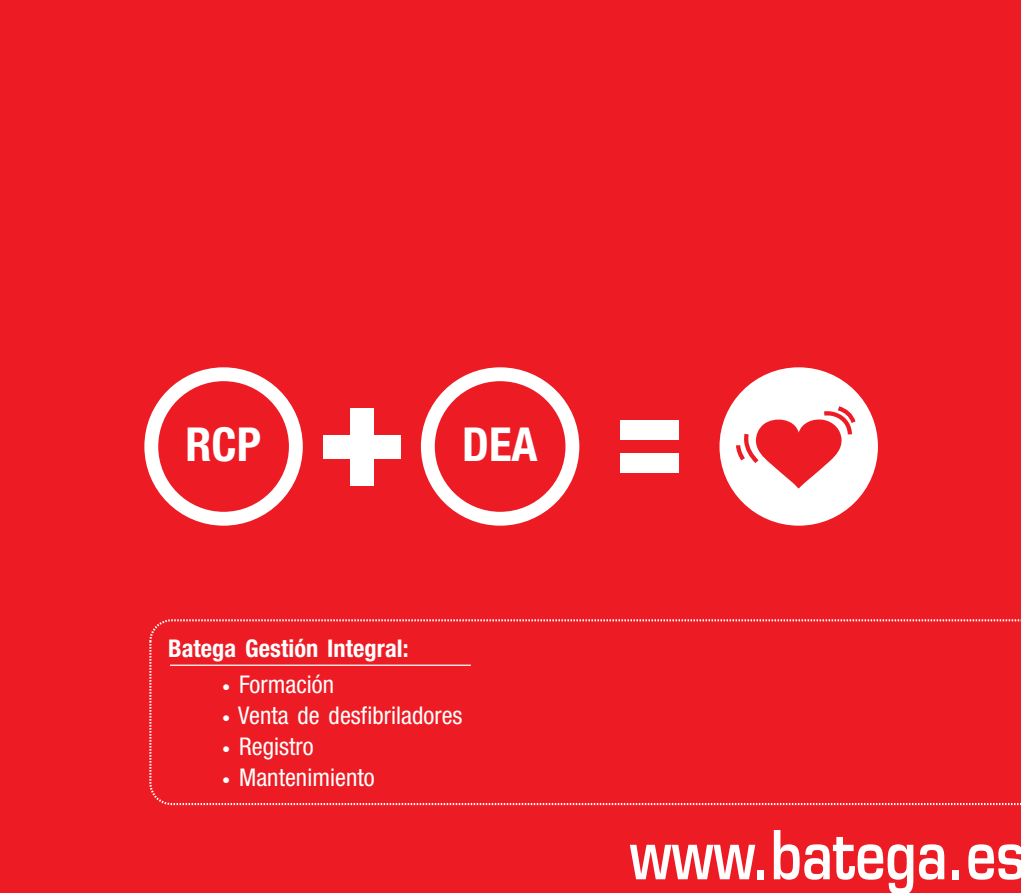
<style>
.page{position:relative;width:1021px;height:893px;background:#fff}
.page>*{position:absolute;margin:0;border:0;box-sizing:border-box;transform-origin:0 0}
.t1{font:600 65.7px "Eurostile";color:#fff;scale:.8 1}
.t2{font:700 condensed 46.8px "Helvetica Neue";color:#fff}
.t3{font:condensed 24.45px "Helvetica Neue";color:#fff}
.t4{font:700 condensed 24.45px "Helvetica Neue";color:#fff}
.s1{font-size:16.35px}
</style>
<div class="page">
<div style="left:0;top:0;width:1020px;height:893px;background:#ed1c24"></div>
<svg style="left:421px;top:367px;width:158px;height:159px"></svg>
<svg style="left:144px;top:367px;width:159px;height:159px"></svg>
<div style="left:350px;top:408px;width:24px;height:77px;background:#fff"></div>
<div style="left:323px;top:435px;width:78px;height:23px;background:#fff"></div>
<div style="left:620px;top:420px;width:59px;height:19px;background:#fff"></div>
<div style="left:620px;top:454px;width:59px;height:19px;background:#fff"></div>
<div style="left:719px;top:367px;width:158px;height:159px;background:#fff;border:14px solid #fff;border-radius:50%"></div>
<svg style="left:733px;top:403px;width:125px;height:123px"></svg>
<svg style="left:149px;top:619px;width:871px;height:186px"></svg>
<hr style="left:170px;top:665px;width:301px;height:1px;background:#fff">
<h2 class="t2" style="left:185px;top:428px;width:77px">RCP</h2>
<h2 class="t2" style="left:462px;top:428px;width:77px">DEA</h2>
<p class="t4" style="left:168px;top:640px;width:242px">Batega Gestión Integral:</p>
<p class="t3" style="left:222px;top:675px;width:113px"><span class="s1">•</span> Formación</p>
<p class="t3" style="left:222px;top:706px;width:242px"><span class="s1">•</span> Venta de desfibriladores</p>
<p class="t3" style="left:222px;top:737px;width:93px"><span class="s1">•</span> Registro</p>
<p class="t3" style="left:222px;top:768px;width:154px"><span class="s1">•</span> Mantenimiento</p>
<h1 class="t1" style="left:629px;top:830px;width:496px">www.batega.es</h1>
</div>
